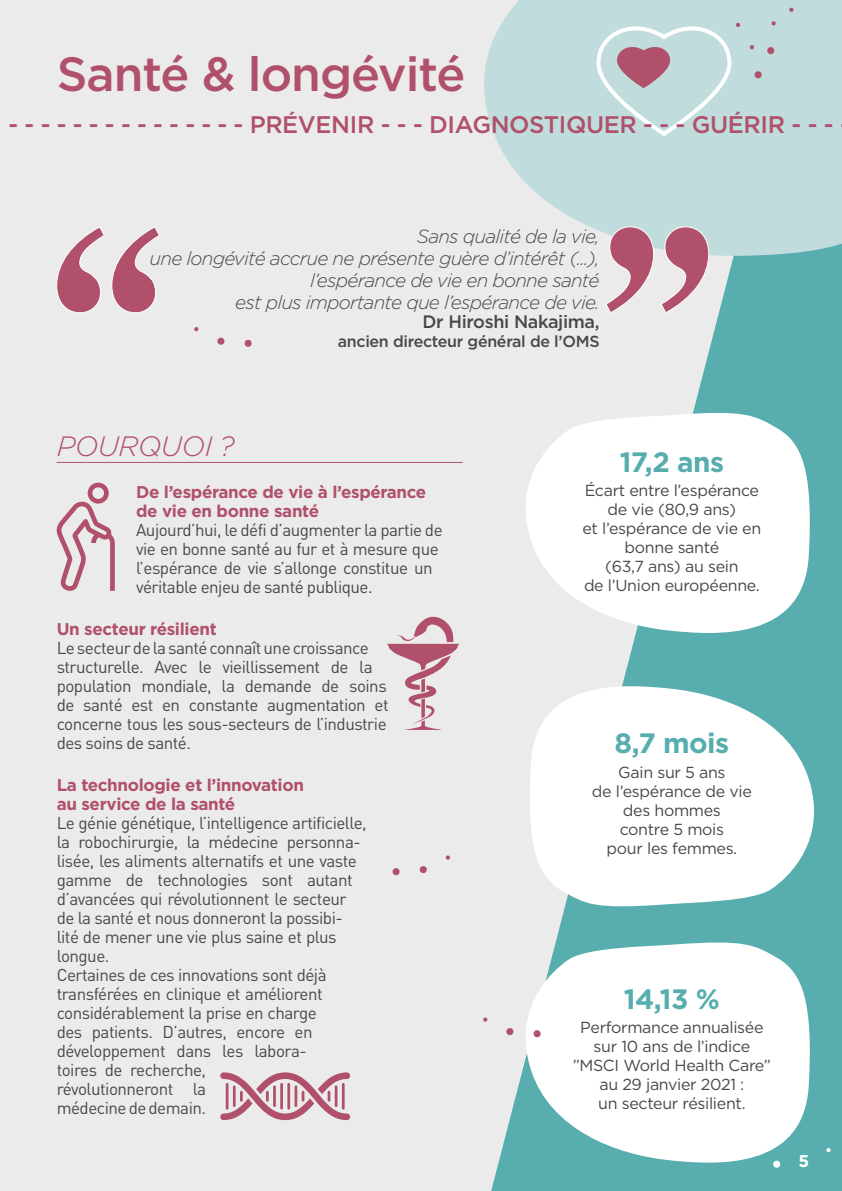
<style>
.page{position:relative;width:842px;height:1191px;background:#ebebeb}
.page>*{position:absolute;margin:0;border:0;box-sizing:border-box;transform-origin:0 0}
.t1{font:500 48px "Gotham";letter-spacing:-.02em;color:#b0506a}
.t2{font:700 28px "Gotham";letter-spacing:-.02em;color:#58adaf}
.t3{font:italic 300 28px "Gotham";letter-spacing:-.02em;color:#b0506a}
.t4{font:500 24px "Gotham";letter-spacing:-.015em;color:#b0506a}
.t5{font:italic 300 19px/22px "Gotham";letter-spacing:-.04em;color:#484848;text-align:right}
.t6{font:500 18px "Gotham";letter-spacing:-.02em;color:#484848}
.t7{font:17px/19px "DIN Pro";letter-spacing:-.03em;color:#484848}
.t8{font:700 17px/19px "Gotham";letter-spacing:-.02em;color:#b0506a}
.t9{font:700 17px "Gotham";color:#fff}
.t10{font:16px/19px "Gotham";letter-spacing:-.02em;color:#484848;text-align:center}
.t11{font:500 16px "Gotham";letter-spacing:-.02em;color:#484848}
</style>
<div class="page">
<svg style="left:491px;top:258px;width:351px;height:933px;fill:#58adaf"></svg>
<svg style="left:484px;top:0;width:358px;height:258px;background:#c4ddde"></svg>
<svg style="left:826px;top:1147px;width:5px;height:5px"></svg>
<div style="left:792px;top:1153px;width:24px;height:28px;background:#58adaf"></div>
<div style="left:754px;top:71px;width:8px;height:7px;background:#b0506a;border-radius:50%"></div>
<div style="left:767px;top:47px;width:7px;height:7px;background:#b0506a;border-radius:50%"></div>
<svg style="left:750px;top:45px;width:4px;height:4px"></svg>
<svg style="left:771px;top:21px;width:5px;height:5px"></svg>
<svg style="left:789px;top:8px;width:4px;height:4px"></svg>
<svg style="left:594px;top:17px;width:146px;height:121px;background:#c3d2d5"></svg>
<hr style="left:57px;top:462px;width:406px;height:1px;background:#b0506a">
<svg style="left:56px;top:482px;width:59px;height:109px"></svg>
<svg style="left:387px;top:616px;width:72px;height:114px"></svg>
<svg style="left:512px;top:410px;width:301px;height:230px;fill:#fff"></svg>
<svg style="left:526px;top:678px;width:302px;height:231px;background:#dfeeef"></svg>
<svg style="left:512px;top:939px;width:301px;height:231px;background:#dee"></svg>
<svg style="left:220px;top:1072px;width:130px;height:48px"></svg>
<svg style="left:392px;top:868px;width:8px;height:7px"></svg>
<svg style="left:419px;top:866px;width:8px;height:7px"></svg>
<svg style="left:445px;top:855px;width:5px;height:5px"></svg>
<svg style="left:533px;top:1029px;width:8px;height:8px"></svg>
<svg style="left:506px;top:1027px;width:8px;height:8px"></svg>
<svg style="left:483px;top:1017px;width:5px;height:5px"></svg>
<svg style="left:244px;top:339px;width:8px;height:8px"></svg>
<svg style="left:217px;top:337px;width:8px;height:8px"></svg>
<svg style="left:194px;top:327px;width:5px;height:4px"></svg>
<svg style="left:56px;top:226px;width:104px;height:87px"></svg>
<svg style="left:605px;top:226px;width:104px;height:87px"></svg>
<h1 class="t1" style="left:57px;top:43px;width:410px">Santé &amp; longévité</h1>
<h3 class="t4" style="left:9px;top:108px;width:827px">- - - - - - - - - - - - - - - PRÉVENIR - - - DIAGNOSTIQUER - - - GUÉRIR - - -</h3>
<p class="t5" style="left:150px;top:225px;width:451px">Sans qualité de la vie,<br>une longévité accrue ne présente guère d’intérêt (...), l’espérance de vie en bonne santé<br>est plus importante que l’espérance de vie.</p>
<p class="t6" style="left:423px;top:310px;width:178px">Dr Hiroshi Nakajima,</p>
<p class="t11" style="left:338px;top:331px;width:263px">ancien directeur général de l’OMS</p>
<h2 class="t3" style="left:57px;top:428px;width:179px">POURQUOI ?</h2>
<p class="t8" style="left:136px;top:482px;width:292px">De l’espérance de vie à l’espérance de vie en bonne santé</p>
<p class="t7" style="left:136px;top:518px;width:308px">Aujourd’hui, le défi d’augmenter la partie de vie en bonne santé au fur et à mesure que l’espérance de vie s’allonge constitue un véritable enjeu de santé publique.</p>
<p class="t8" style="left:57px;top:619px;width:162px">Un secteur résilient</p>
<p class="t7" style="left:57px;top:636px;width:334px">Le secteur de la santé connaît une croissance structurelle. Avec le vieillissement de la population mondiale, la demande de soins de santé est en constante augmentation et concerne tous les sous-secteurs de l’industrie des soins de santé.</p>
<p class="t8" style="left:57px;top:775px;width:249px">La technologie et l’innovation au service de la santé</p>
<p class="t7" style="left:57px;top:811px;width:312px">Le génie génétique, l’intelligence artificielle, la robochirurgie, la médecine personna&shy;lisée, les aliments alternatifs et une vaste gamme de technologies sont autant d’avancées qui révolutionnent le secteur de la santé et nous donneront la possibi-<br>lité de mener une vie plus saine et plus longue.<br>Certaines de ces innovations sont déjà transférées en clinique et améliorent considérablement la prise en charge<br>des patients. D’autres, encore en développement dans les labora-<br>toires de recherche,<br>révolutionneront la<br>médecine de demain.</p>
<h2 class="t2" style="left:620px;top:443px;width:106px">17,2 ans</h2>
<p class="t10" style="left:582px;top:481px;width:180px">Écart entre l’espérance de vie (80,9 ans)<br>et l’espérance de vie en bonne santé<br>(63,7 ans) au sein<br>de l’Union européenne.</p>
<h2 class="t2" style="left:615px;top:725px;width:116px">8,7 mois</h2>
<p class="t10" style="left:592px;top:762px;width:161px">Gain sur 5 ans<br>de l’espérance de vie des hommes<br>contre 5 mois<br>pour les femmes.</p>
<h2 class="t2" style="left:624px;top:980px;width:98px">14,13 %</h2>
<p class="t10" style="left:573px;top:1017px;width:200px">Performance annualisée sur 10 ans de l’indice ”MSCI World Health Care” au 29 janvier 2021 :<br>un secteur résilient.</p>
<p class="t9" style="left:798px;top:1150px;width:12px">5</p>
</div>
